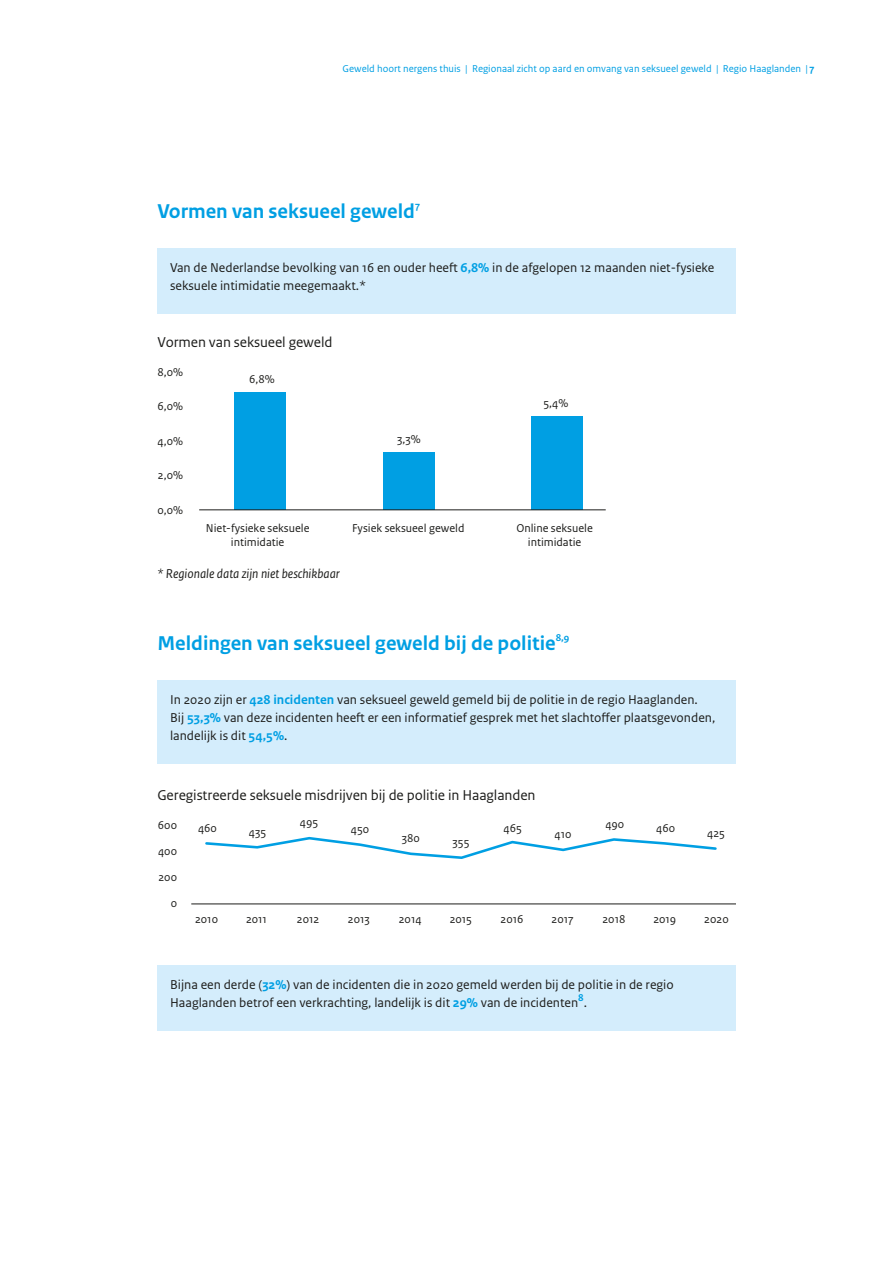
<style>
.page{position:relative;width:893px;height:1263px;background:#fff}
.page>*{position:absolute;margin:0;border:0;box-sizing:border-box;transform-origin:0 0}
.i-04_RO_Paragraafkop{font:700 21px "Rijksoverheid Sans Text";color:#009fe3}
.t1{font:15px "Rijksoverheid Sans Text";letter-spacing:-.005em;color:#1d1d1b}
._24_RO_Kader_Broodte{font:13.5px/18px "Rijksoverheid Sans Text";color:#1d1d1b}
._10_RO_Broodtekst{font:italic 13.5px "Rijksoverheid Sans Text";color:#1d1d1b}
.t2{font:12px/14.4px "Rijksoverheid Sans Text";color:#1d1d1b;text-align:center}
.t3{font:10.5px "Rijksoverheid Sans Text";color:#009fe3}
.s1{font-weight:700}
.s2{font-weight:700;color:#009fe3}
</style>
<div class="page">
<div style="left:157px;top:248px;width:579px;height:66px;background:#d4edfc"></div>
<div style="left:157px;top:680px;width:579px;height:84px;background:#d4edfc"></div>
<div style="left:157px;top:965px;width:579px;height:66px;background:#d4edfc"></div>
<div style="left:383px;top:452px;width:51px;height:57px;background:#009fe3"></div>
<div style="left:531px;top:416px;width:51px;height:93px;background:#009fe3"></div>
<div style="left:235px;top:392px;width:51px;height:117px;background:#009fe3"></div>
<hr style="left:199px;top:509px;width:407px;height:1px;background:#1d1d1b">
<hr style="left:191px;top:903px;width:545px;height:1px;background:#1d1d1b">
<svg style="left:205px;top:836px;width:512px;height:23px"></svg>
<p class="t3" style="left:343px;top:63px;width:474px">Geweld hoort nergens thuis | Regionaal zicht op aard en omvang van seksueel geweld | Regio Haaglanden | <span class="s1">7</span></p>
<h1 class="i-04_RO_Paragraafkop" style="left:157px;top:199px;width:264px">Vormen van seksueel geweld<sup>7</sup></h1>
<p class="_24_RO_Kader_Broodte" style="left:170px;top:259px;width:546px">Van de Nederlandse bevolking van 16 en ouder heeft <span class="s2">6,8%</span> in de afgelopen 12 maanden niet-fysieke seksuele intimidatie meegemaakt.*</p>
<p class="t1" style="left:157px;top:334px;width:177px">Vormen van seksueel geweld</p>
<p class="t2" style="left:157px;top:365px;width:27px">8,0%</p>
<p class="t2" style="left:157px;top:399px;width:27px">6,0%</p>
<p class="t2" style="left:158px;top:434px;width:27px">4,0%</p>
<p class="t2" style="left:158px;top:468px;width:27px">2,0%</p>
<p class="t2" style="left:157px;top:503px;width:27px">0,0%</p>
<p class="t2" style="left:249px;top:372px;width:27px">6,8%</p>
<p class="t2" style="left:397px;top:432px;width:25px">3,3%</p>
<p class="t2" style="left:543px;top:396px;width:26px">5,4%</p>
<p class="t2" style="left:206px;top:521px;width:105px">Niet-fysieke seksuele intimidatie</p>
<p class="t2" style="left:352px;top:521px;width:114px">Fysiek seksueel geweld</p>
<p class="t2" style="left:516px;top:521px;width:78px">Online seksuele intimidatie</p>
<p class="_10_RO_Broodtekst" style="left:157px;top:566px;width:184px">* Regionale data zijn niet beschikbaar</p>
<h1 class="i-04_RO_Paragraafkop" style="left:157px;top:631px;width:413px">Meldingen van seksueel geweld bij de politie<sup>8,9</sup></h1>
<p class="_24_RO_Kader_Broodte" style="left:170px;top:691px;width:547px">In 2020 zijn er <span class="s2">428 incidenten</span> van seksueel geweld gemeld bij de politie in de regio Haaglanden.<br>Bij <span class="s2">53,3%</span> van deze incidenten heeft er een informatief gesprek met het slachtoffer plaatsgevonden, landelijk is dit <span class="s2">54,5%</span>.</p>
<p class="t1" style="left:157px;top:786px;width:380px">Geregistreerde seksuele misdrijven bij de politie in Haaglanden</p>
<p class="t2" style="left:198px;top:821px;width:20px">460</p>
<p class="t2" style="left:249px;top:825px;width:19px">435</p>
<p class="t2" style="left:300px;top:815px;width:20px">495</p>
<p class="t2" style="left:158px;top:818px;width:21px">600</p>
<p class="t2" style="left:503px;top:821px;width:20px">465</p>
<p class="t2" style="left:351px;top:822px;width:20px">450</p>
<p class="t2" style="left:402px;top:831px;width:20px">380</p>
<p class="t2" style="left:453px;top:835px;width:18px">355</p>
<p class="t2" style="left:158px;top:844px;width:20px">400</p>
<p class="t2" style="left:158px;top:870px;width:20px">200</p>
<p class="t2" style="left:171px;top:896px;width:8px">0</p>
<p class="t2" style="left:554px;top:827px;width:18px">410</p>
<p class="t2" style="left:605px;top:817px;width:20px">490</p>
<p class="t2" style="left:656px;top:821px;width:20px">460</p>
<p class="t2" style="left:707px;top:826px;width:19px">425</p>
<p class="t2" style="left:195px;top:912px;width:24px">2010</p>
<p class="t2" style="left:246px;top:912px;width:22px">2011</p>
<p class="t2" style="left:297px;top:912px;width:24px">2012</p>
<p class="t2" style="left:348px;top:912px;width:23px">2013</p>
<p class="t2" style="left:399px;top:912px;width:24px">2014</p>
<p class="t2" style="left:450px;top:912px;width:24px">2015</p>
<p class="t2" style="left:501px;top:912px;width:24px">2016</p>
<p class="t2" style="left:552px;top:912px;width:24px">2017</p>
<p class="t2" style="left:602px;top:912px;width:24px">2018</p>
<p class="t2" style="left:653px;top:912px;width:24px">2019</p>
<p class="t2" style="left:704px;top:912px;width:26px">2020</p>
<p class="_24_RO_Kader_Broodte" style="left:170px;top:976px;width:505px">Bijna een derde (<span class="s2">32%</span>) van de incidenten die in 2020 gemeld werden bij de politie in de regio<br>Haaglanden betrof een verkrachting, landelijk is dit <span class="s2">29%</span> van de incidenten<sup>8</sup>.</p>
</div>
